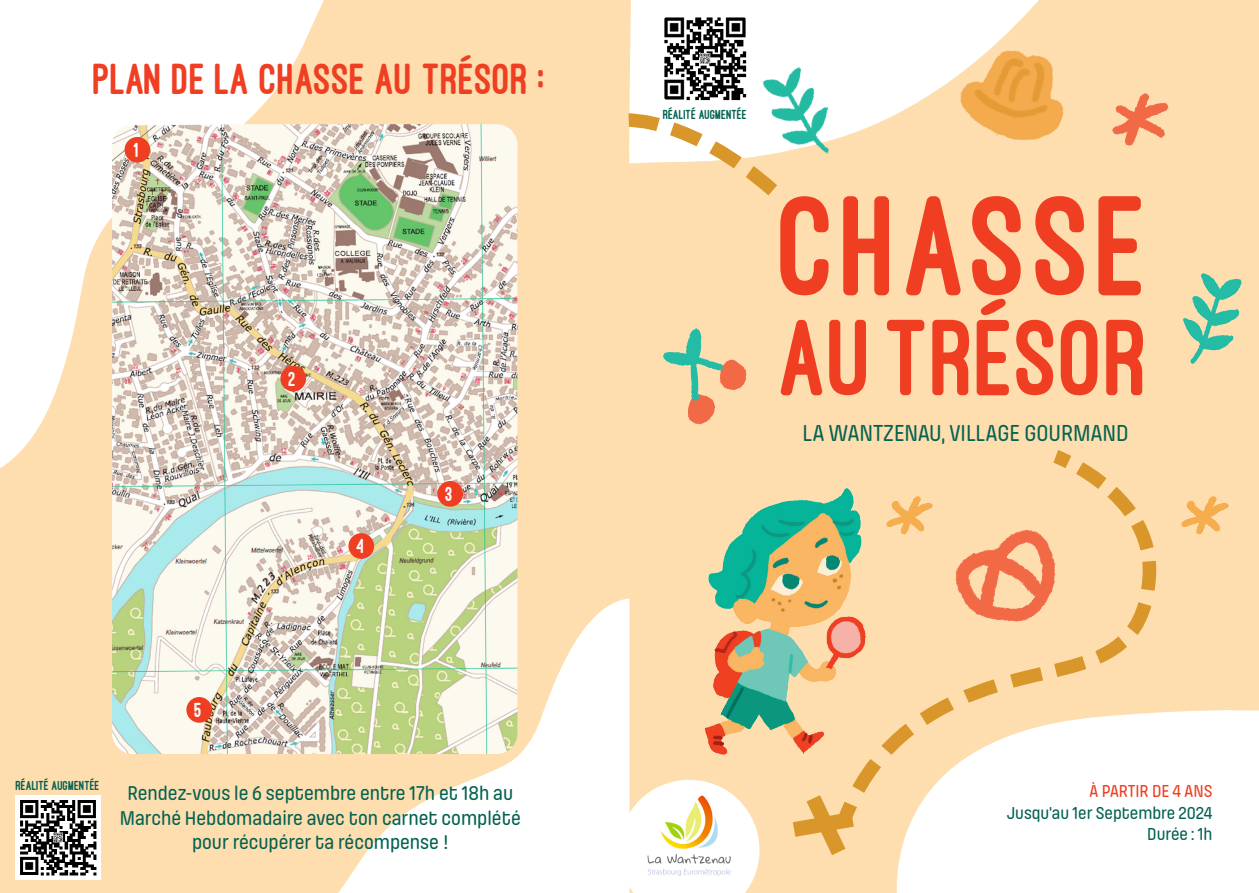
<style>
.page{position:relative;width:1259px;height:893px;background:#feddae}
.page>*{position:absolute;margin:0;border:0;box-sizing:border-box;transform-origin:0 0}
.t1{font:800 147px "Ostrich Sans";letter-spacing:.03em;color:#ef3e22}
.t2{font:800 111.75px "Ostrich Sans";color:#ef3e22}
.t3{font:800 45px "Ostrich Sans";color:#ef3e22}
.t4{font:24px "Pilcrow Rounded Variable";color:#036251}
.t5{font:800 21px "Ostrich Sans";color:#fff}
.t6{font:500 20.7px/24.9px "Pilcrow Rounded";color:#036251;text-align:center}
.t7{font:500 18px "Pilcrow Rounded";color:#036251}
.t8{font:500 18px "Pilcrow Rounded";color:#ef3e22}
.t9{font:800 13.5px "Ostrich Sans";color:#036251}
</style>
<div class="page">
<svg style="left:0;top:0;width:324px;height:468px;fill:#fff"></svg>
<svg style="left:338px;top:597px;width:291px;height:296px;fill:#fff"></svg>
<div style="left:896px;top:710px;width:363px;height:183px;background:#fff"></div>
<svg style="left:517px;top:0;width:522px;height:165px;fill:#fff"></svg>
<img style="left:705px;top:500px;width:122px;height:254px">
<img style="left:1183px;top:273px;width:58px;height:90px">
<img style="left:761px;top:63px;width:76px;height:100px">
<img style="left:663px;top:328px;width:84px;height:97px">
<img style="left:951px;top:33px;width:113px;height:123px">
<img style="left:1112px;top:94px;width:56px;height:52px">
<img style="left:1181px;top:496px;width:47px;height:38px">
<svg style="left:615px;top:107px;width:177px;height:89px"></svg>
<svg style="left:827px;top:450px;width:334px;height:386px"></svg>
<svg style="left:777px;top:669px;width:235px;height:203px"></svg>
<img style="left:112px;top:124px;width:405px;height:630px">
<div style="left:125px;top:137px;width:25px;height:26px;background:#ef3e22;border-radius:50%"></div>
<div style="left:280px;top:366px;width:26px;height:25px;background:#ef3e22;border-radius:50%"></div>
<div style="left:437px;top:481px;width:26px;height:26px;background:#ef3e22;border-radius:50%"></div>
<div style="left:348px;top:533px;width:26px;height:26px;background:#ef3e22;border-radius:50%"></div>
<div style="left:186px;top:697px;width:26px;height:26px;background:#ef3e22;border-radius:50%"></div>
<img style="left:659px;top:13px;width:92px;height:91px">
<img style="left:16px;top:795px;width:85px;height:85px">
<svg style="left:619px;top:780px;width:140px;height:113px"></svg>
<img style="left:637px;top:787px;width:105px;height:97px">
<p class="t3" style="left:94px;top:55px;width:454px">PLAN DE LA CHASSE AU TRÉSOR :</p>
<p class="t5" style="left:134px;top:139px;width:7px">1</p>
<p class="t5" style="left:288px;top:368px;width:9px">2</p>
<p class="t5" style="left:356px;top:535px;width:9px">4</p>
<p class="t5" style="left:445px;top:483px;width:9px">3</p>
<p class="t5" style="left:195px;top:699px;width:9px">5</p>
<p class="t9" style="left:16px;top:779px;width:85px">RÉALITÉ AUGMENTÉE</p>
<p class="t6" style="left:120px;top:780px;width:403px">Rendez-vous le 6 septembre entre 17h et 18h au<br>Marché Hebdomadaire avec ton carnet complété pour récupérer ta récompense !</p>
<p class="t9" style="left:663px;top:107px;width:85px">RÉALITÉ AUGMENTÉE</p>
<p class="t1" style="left:780px;top:168px;width:371px">CHASSE</p>
<p class="t2" style="left:780px;top:299px;width:371px">AU TRÉSOR</p>
<p class="t4" style="left:802px;top:421px;width:327px">LA WANTZENAU, VILLAGE GOURMAND</p>
<p class="t8" style="left:1089px;top:782px;width:124px">À PARTIR DE 4 ANS</p>
<p class="t7" style="left:1006px;top:803px;width:207px">Jusqu’au 1er Septembre 2024</p>
<p class="t7" style="left:1147px;top:825px;width:67px">Durée : 1h</p>
</div>
